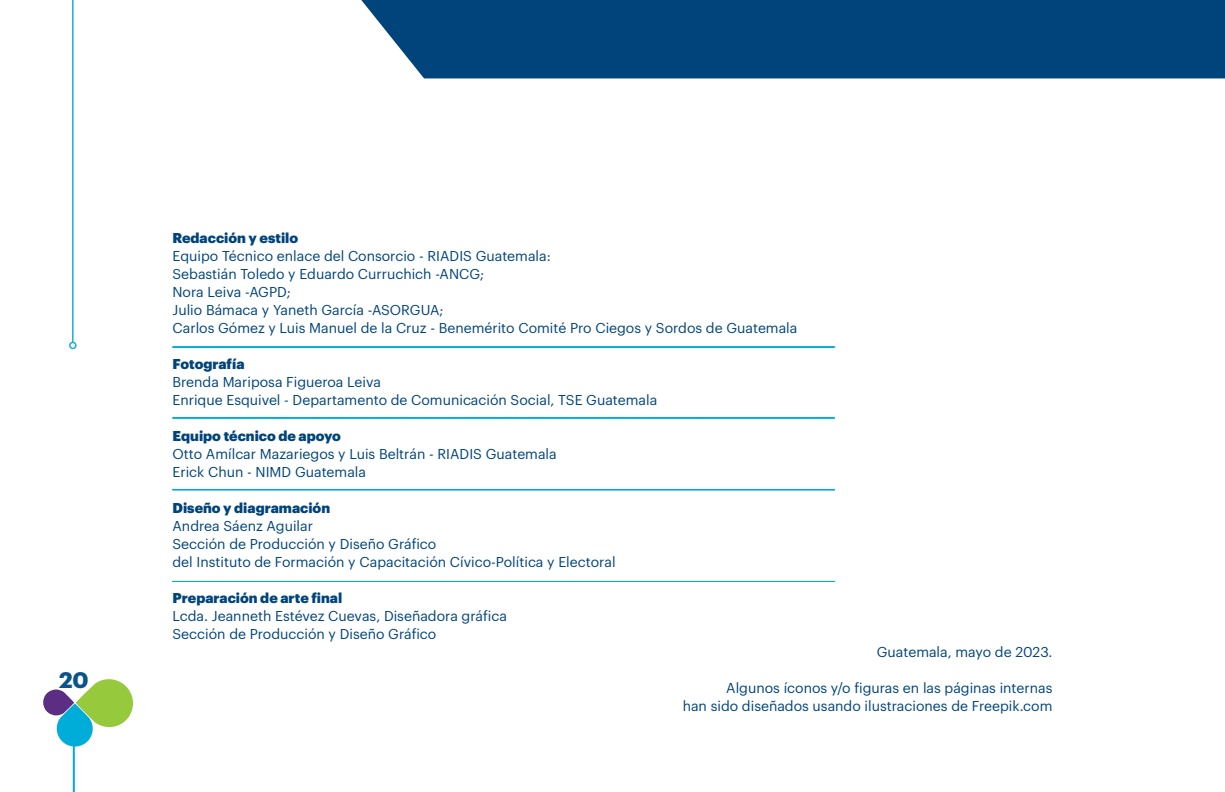
<style>
.page{position:relative;width:1225px;height:792px;background:#fff}
.page>*{position:absolute;margin:0;border:0;box-sizing:border-box;transform-origin:0 0}
.t1{font:700 22px "Graphik";color:#0a548a}
.t2{font:14px/18px "Graphik";color:#00447b}
.t3{font:900 14px "Graphik";color:#00447b}
</style>
<div class="page">
<hr style="left:73px;top:709px;width:2px;height:83px;background:#00add8">
<svg style="left:43px;top:679px;width:90px;height:68px"></svg>
<div style="left:361px;top:0;width:864px;height:78px;background:#00447b"></div>
<hr style="left:72px;top:0;width:2px;height:342px;background:#14b2d1">
<div style="left:69px;top:342px;width:8px;height:7px;border:2px solid #14b2d1;border-radius:50%"></div>
<svg style="left:172px;top:346px;width:663px;height:2px"></svg>
<svg style="left:172px;top:417px;width:663px;height:2px"></svg>
<svg style="left:172px;top:489px;width:663px;height:1px"></svg>
<svg style="left:172px;top:581px;width:663px;height:1px"></svg>
<h1 class="t1" style="left:59px;top:663px;width:31px">20</h1>
<p class="t3" style="left:172px;top:227px;width:127px">Redacción y estilo</p>
<p class="t2" style="left:172px;top:246px;width:626px">Equipo Técnico enlace del Consorcio - RIADIS Guatemala:<br>Sebastián Toledo y Eduardo Curruchich -ANCG;<br>Nora Leiva -AGPD;<br>Julio Bámaca y Yaneth García -ASORGUA;<br>Carlos Gómez y Luis Manuel de la Cruz - Benemérito Comité Pro Ciegos y Sordos de Guatemala</p>
<p class="t3" style="left:172px;top:353px;width:74px">Fotografía</p>
<p class="t2" style="left:172px;top:372px;width:486px">Brenda Mariposa Figueroa Leiva<br>Enrique Esquivel - Departamento de Comunicación Social, TSE Guatemala</p>
<p class="t3" style="left:172px;top:425px;width:170px">Equipo técnico de apoyo</p>
<p class="t2" style="left:172px;top:444px;width:386px">Otto Amílcar Mazariegos y Luis Beltrán - RIADIS Guatemala<br>Erick Chun - NIMD Guatemala</p>
<p class="t3" style="left:172px;top:497px;width:159px">Diseño y diagramación</p>
<p class="t2" style="left:172px;top:516px;width:444px">Andrea Sáenz Aguilar<br>Sección de Producción y Diseño Gráfico<br>del Instituto de Formación y Capacitación Cívico-Política y Electoral</p>
<p class="t3" style="left:172px;top:587px;width:171px">Preparación de arte final</p>
<p class="t2" style="left:172px;top:606px;width:336px">Lcda. Jeanneth Estévez Cuevas, Diseñadora gráfica<br>Sección de Producción y Diseño Gráfico</p>
<p class="t2" style="left:876px;top:642px;width:177px">Guatemala, mayo de 2023.</p>
<p class="t2" style="left:682px;top:678px;width:371px;text-align:right">Algunos íconos y/o figuras en las páginas internas<br>han sido diseñados usando ilustraciones de Freepik.com</p>
</div>
